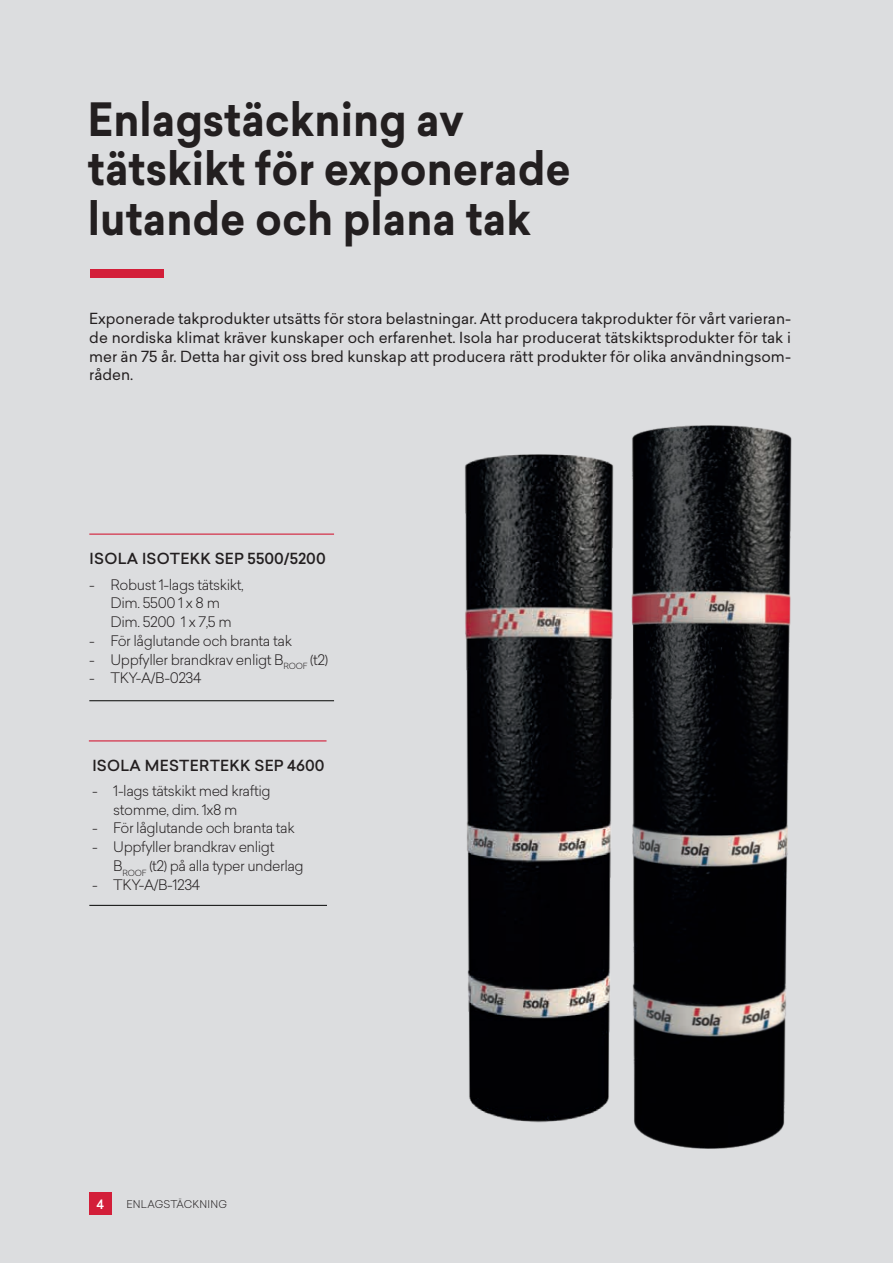
<style>
.page{position:relative;width:893px;height:1263px;background:#dcdddf}
.page>*{position:absolute;margin:0;border:0;box-sizing:border-box;transform-origin:0 0}
.t1{font:700 45px/49.3px "Sailec";color:#231f20;scale:.94 1}
.Subtitle_-_Body_text{font:15px/18.8px "Sailec";color:#231f20;text-align:justify}
.Subtitle_-CAPS{font:500 15px "Sailec";letter-spacing:.02em;color:#231f20}
.t2{font:300 14.25px/18.8px "Sailec";letter-spacing:-.03em;color:#231f20}
.Table__subtitle{font:500 12.75px "Sailec";color:#fff}
.Body_text{font:300 10.5px "Sailec";letter-spacing:.02em;color:#231f20}
</style>
<div class="page">
<div style="left:90px;top:270px;width:74px;height:8px;background:#d31e39"></div>
<div style="left:89px;top:1193px;width:22px;height:22px;background:#d31e39"></div>
<hr style="left:89px;top:905px;width:238px;height:1px;background:#040503">
<hr style="left:89px;top:740px;width:238px;height:1px;background:#d31e39">
<hr style="left:89px;top:700px;width:245px;height:1px;background:#040503">
<hr style="left:89px;top:533px;width:245px;height:2px;background:#d31e39">
<img style="left:465px;top:454px;width:135px;height:669px">
<img style="left:600px;top:425px;width:192px;height:724px">
<p class="t1" style="left:88px;top:95px;width:515px">Enlagstäckning av tätskikt för exponerade lutande och plana tak</p>
<p class="Subtitle_-_Body_text" style="left:89px;top:309px;width:703px">Exponerade takprodukter utsätts för stora belastningar. Att producera takprodukter för vårt varieran&shy;de nordiska klimat kräver kunskaper och erfarenhet. Isola har producerat tätskiktsprodukter för tak i mer än 75 år. Detta har givit oss bred kunskap att producera rätt produkter för olika användningsom&shy;råden.</p>
<p class="Subtitle_-CAPS" style="left:90px;top:548px;width:238px">ISOLA ISOTEKK SEP 5500/5200</p>
<p class="t2" style="left:111px;top:575px;width:135px;text-indent:-21px">- Robust 1-lags tätskikt,<br>Dim. 5500 1 x 8 m<br>Dim. 5200 1 x 7,5 m</p>
<p class="t2" style="left:89px;top:631px;width:204px">- För låglutande och branta tak</p>
<p class="t2" style="left:89px;top:650px;width:240px">- Uppfyller brandkrav enligt B<sub>ROOF</sub> (t2)</p>
<p class="t2" style="left:89px;top:668px;width:114px">- TKY-A/B-0234</p>
<p class="Subtitle_-CAPS" style="left:92px;top:755px;width:234px">ISOLA MESTERTEKK SEP 4600</p>
<p class="t2" style="left:113px;top:781px;width:159px;text-indent:-21px">- 1-lags tätskikt med kraftig stomme, dim. 1x8 m</p>
<p class="t2" style="left:92px;top:818px;width:204px">- För låglutande och branta tak</p>
<p class="t2" style="left:113px;top:837px;width:192px;text-indent:-21px">- Uppfyller brandkrav enligt<br>B<sub>ROOF</sub> (t2) på alla typer underlag</p>
<p class="t2" style="left:92px;top:875px;width:110px">- TKY-A/B-1234</p>
<p class="Table__subtitle" style="left:96px;top:1195px;width:9px">4</p>
<p class="Body_text" style="left:127px;top:1196px;width:102px">ENLAGSTÄCKNING</p>
</div>
